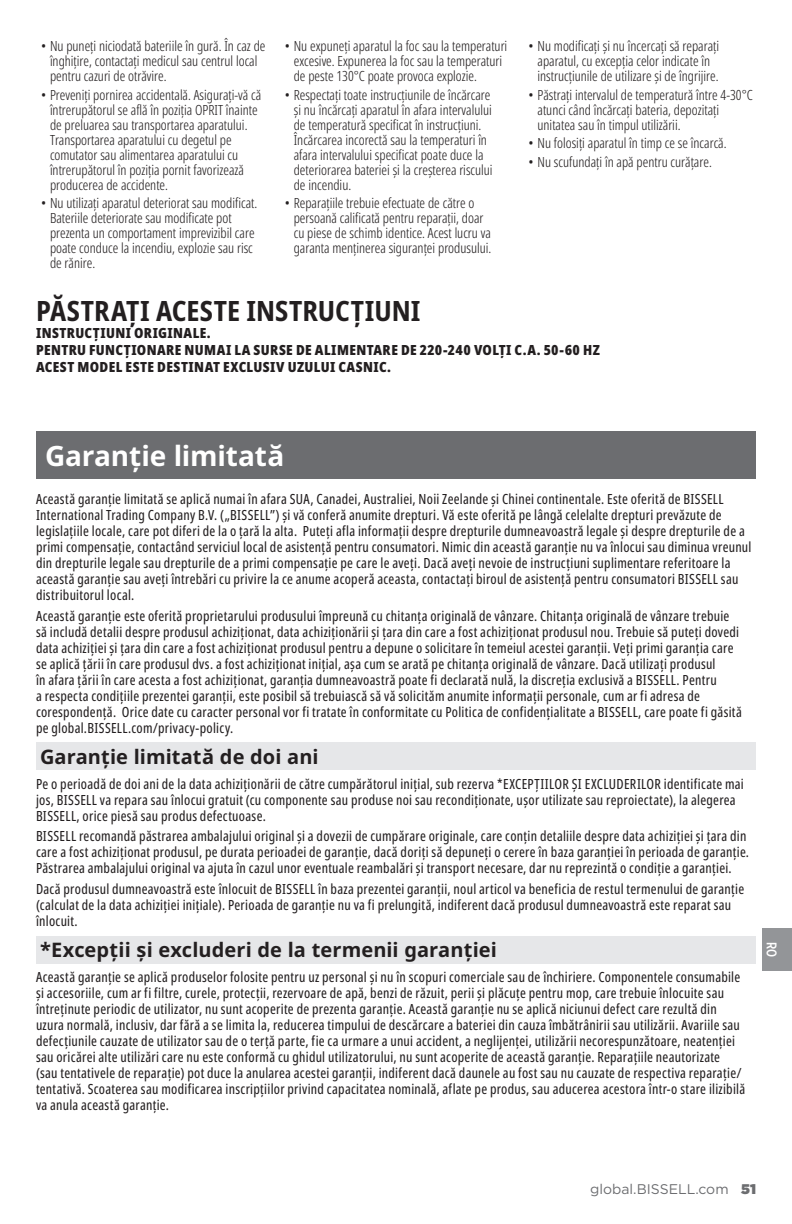
<style>
.page{position:relative;width:792px;height:1224px;background:#fff}
.page>*{position:absolute;margin:0;border:0;box-sizing:border-box;transform-origin:0 0}
._3_5mm{font:700 condensed 28px "Noto Sans";letter-spacing:.005em;color:#231f20}
.Headline_Boxed__Noto{font:700 28px "Noto Sans";letter-spacing:-.005em;color:#fff}
.H1__Noto{font:700 20px "Noto Sans";letter-spacing:.005em;color:#231f20}
.Warranty_Body__Noto{font:extra-condensed 14px/16px "Noto Sans";letter-spacing:.02em;color:#231f20}
.t1{font:300 extra-condensed 14px/15px "Noto Sans";color:#231f20}
._1_9mm_Requirement{font:900 condensed 14px/16.8px "Noto Sans";letter-spacing:.03em;color:#231f20}
.t2{font:14px "Gotham";color:#6c6d70}
.t3{font:500 14px "Gotham X Narrow";color:#fff}
.s1{font-weight:900}
</style>
<div class="page">
<div style="left:36px;top:431px;width:720px;height:48px;background:#6c6d70"></div>
<div style="left:36px;top:743px;width:720px;height:27px;background:#e6e7e9"></div>
<div style="left:36px;top:936px;width:720px;height:27px;background:#e6e7e9"></div>
<div style="left:762px;top:929px;width:30px;height:42px;background:#939598"></div>
<p class="t1" style="left:50px;top:39px;width:217px;text-indent:-9px">• Nu puneți niciodată bateriile în gură. În caz de înghițire, contactați medicul sau centrul local pentru cazuri de otrăvire.</p>
<p class="t1" style="left:50px;top:87px;width:213px;text-indent:-9px">• Preveniți pornirea accidentală. Asigurați-vă că întrerupătorul se află în poziția OPRIT înainte de preluarea sau transportarea aparatului.<br>Transportarea aparatului cu degetul pe comutator sau alimentarea aparatului cu întrerupătorul în poziția pornit favorizează producerea de accidente.</p>
<p class="t1" style="left:50px;top:196px;width:209px;text-indent:-9px">• Nu utilizați aparatul deteriorat sau modificat.<br>Bateriile deteriorate sau modificate pot prezenta un comportament imprevizibil care poate conduce la incendiu, explozie sau risc de rănire.</p>
<p class="t1" style="left:294px;top:39px;width:215px;text-indent:-9px">• Nu expuneți aparatul la foc sau la temperaturi excesive. Expunerea la foc sau la temperaturi de peste 130°C poate provoca explozie.</p>
<p class="t1" style="left:294px;top:87px;width:200px;text-indent:-9px">• Respectați toate instrucțiunile de încărcare și nu încărcați aparatul în afara intervalului de temperatură specificat în instrucțiuni.<br>Încărcarea incorectă sau la temperaturi în afara intervalului specificat poate duce la deteriorarea bateriei și la creșterea riscului de incendiu.</p>
<p class="t1" style="left:294px;top:196px;width:199px;text-indent:-9px">• Reparațiile trebuie efectuate de către o persoană calificată pentru reparații, doar cu piese de schimb identice. Acest lucru va garanta menținerea siguranței produsului.</p>
<p class="t1" style="left:538px;top:39px;width:183px;text-indent:-9px">• Nu modificați și nu încercați să reparați aparatul, cu excepția celor indicate în instrucțiunile de utilizare și de îngrijire.</p>
<p class="t1" style="left:538px;top:87px;width:217px;text-indent:-9px">• Păstrați intervalul de temperatură între 4-30°C atunci când încărcați bateria, depozitați unitatea sau în timpul utilizării.</p>
<p class="t1" style="left:529px;top:136px;width:200px">• Nu folosiți aparatul în timp ce se încarcă.</p>
<p class="t1" style="left:529px;top:155px;width:185px">• Nu scufundați în apă pentru curățare.</p>
<p class="_3_5mm" style="left:36px;top:291px;width:386px">PĂSTRAȚI ACESTE INSTRUCȚIUNI</p>
<p class="_1_9mm_Requirement" style="left:36px;top:325px;width:565px">INSTRUCȚIUNI ORIGINALE.<br>PENTRU FUNCȚIONARE NUMAI LA SURSE DE ALIMENTARE DE 220-240 VOLȚI C.A. 50-60 HZ</p>
<p class="_1_9mm_Requirement" style="left:36px;top:358px;width:357px">ACEST MODEL ESTE DESTINAT EXCLUSIV UZULUI CASNIC.</p>
<p class="Headline_Boxed__Noto" style="left:45px;top:436px;width:241px">Garanție limitată</p>
<p class="Warranty_Body__Noto" style="left:36px;top:492px;width:717px">Această garanție limitată se aplică numai în afara SUA, Canadei, Australiei, Noii Zeelande și Chinei continentale. Este oferită de BISSELL International Trading Company B.V. („BISSELL”) și vă conferă anumite drepturi. Vă este oferită pe lângă celelalte drepturi prevăzute de legislațiile locale, care pot diferi de la o țară la alta. Puteți afla informații despre drepturile dumneavoastră legale și despre drepturile de a primi compensație, contactând serviciul local de asistență pentru consumatori. Nimic din această garanție nu va înlocui sau diminua vreunul din drepturile legale sau drepturile de a primi compensație pe care le aveți. Dacă aveți nevoie de instrucțiuni suplimentare referitoare la această garanție sau aveți întrebări cu privire la ce anume acoperă aceasta, contactați biroul de asistență pentru consumatori BISSELL sau distribuitorul local.</p>
<p class="Warranty_Body__Noto" style="left:36px;top:608px;width:707px">Această garanție este oferită proprietarului produsului împreună cu chitanța originală de vânzare. Chitanța originală de vânzare trebuie să includă detalii despre produsul achiziționat, data achiziționării și țara din care a fost achiziționat produsul nou. Trebuie să puteți dovedi data achiziției și țara din care a fost achiziționat produsul pentru a depune o solicitare în temeiul acestei garanții. Veți primi garanția care se aplică țării în care produsul dvs. a fost achiziționat inițial, așa cum se arată pe chitanța originală de vânzare. Dacă utilizați produsul<br>în afara țării în care acesta a fost achiziționat, garanția dumneavoastră poate fi declarată nulă, la discreția exclusivă a BISSELL. Pentru<br>a respecta condițiile prezentei garanții, este posibil să trebuiască să vă solicităm anumite informații personale, cum ar fi adresa de corespondență. Orice date cu caracter personal vor fi tratate în conformitate cu Politica de confidențialitate a BISSELL, care poate fi găsită pe global.BISSELL.com/privacy-policy.</p>
<p class="H1__Noto" style="left:40px;top:743px;width:280px">Garanție limitată de doi ani</p>
<p class="Warranty_Body__Noto" style="left:36px;top:776px;width:709px">Pe o perioadă de doi ani de la data achiziționării de către cumpărătorul inițial, sub rezerva *EXCEPȚIILOR ȘI EXCLUDERILOR identificate mai jos, BISSELL va repara sau înlocui gratuit (cu componente sau produse noi sau recondiționate, ușor utilizate sau reproiectate), la alegerea<br>BISSELL, orice piesă sau produs defectuoase.</p>
<p class="Warranty_Body__Noto" style="left:36px;top:829px;width:715px">BISSELL recomandă păstrarea ambalajului original și a dovezii de cumpărare originale, care conțin detaliile despre data achiziției și țara din care a fost achiziționat produsul, pe durata perioadei de garanție, dacă doriți să depuneți o cerere în baza garanției în perioada de garanție.<br>Păstrarea ambalajului original va ajuta în cazul unor eventuale reambalări și transport necesare, dar nu reprezintă o condiție a garanției.</p>
<p class="Warranty_Body__Noto" style="left:36px;top:881px;width:710px">Dacă produsul dumneavoastră este înlocuit de BISSELL în baza prezentei garanții, noul articol va beneficia de restul termenului de garanție (calculat de la data achiziției inițiale). Perioada de garanție nu va fi prelungită, indiferent dacă produsul dumneavoastră este reparat sau înlocuit.</p>
<p class="H1__Noto" style="left:40px;top:936px;width:458px">*Excepții și excluderi de la termenii garanției</p>
<p class="Warranty_Body__Noto" style="left:36px;top:970px;width:711px">Această garanție se aplică produselor folosite pentru uz personal și nu în scopuri comerciale sau de închiriere. Componentele consumabile și accesoriile, cum ar fi filtre, curele, protecții, rezervoare de apă, benzi de răzuit, perii și plăcuțe pentru mop, care trebuie înlocuite sau întreținute periodic de utilizator, nu sunt acoperite de prezenta garanție. Această garanție nu se aplică niciunui defect care rezultă din uzura normală, inclusiv, dar fără a se limita la, reducerea timpului de descărcare a bateriei din cauza îmbătrânirii sau utilizării. Avariile sau defecțiunile cauzate de utilizator sau de o terță parte, fie ca urmare a unui accident, a neglijenței, utilizării necorespunzătoare, neatenției sau oricărei alte utilizări care nu este conformă cu ghidul utilizatorului, nu sunt acoperite de această garanție. Reparațiile neautorizate (sau tentativele de reparație) pot duce la anularea acestei garanții, indiferent dacă daunele au fost sau nu cauzate de respectiva reparație/ tentativă. Scoaterea sau modificarea inscripțiilor privind capacitatea nominală, aflate pe produs, sau aducerea acestora într-o stare ilizibilă va anula această garanție.</p>
<p class="t3" style="left:780px;top:942px;width:17px;rotate:90deg">RO</p>
<p class="t2" style="left:590px;top:1180px;width:167px">global.BISSELL.com <span class="s1">51</span></p>
</div>
